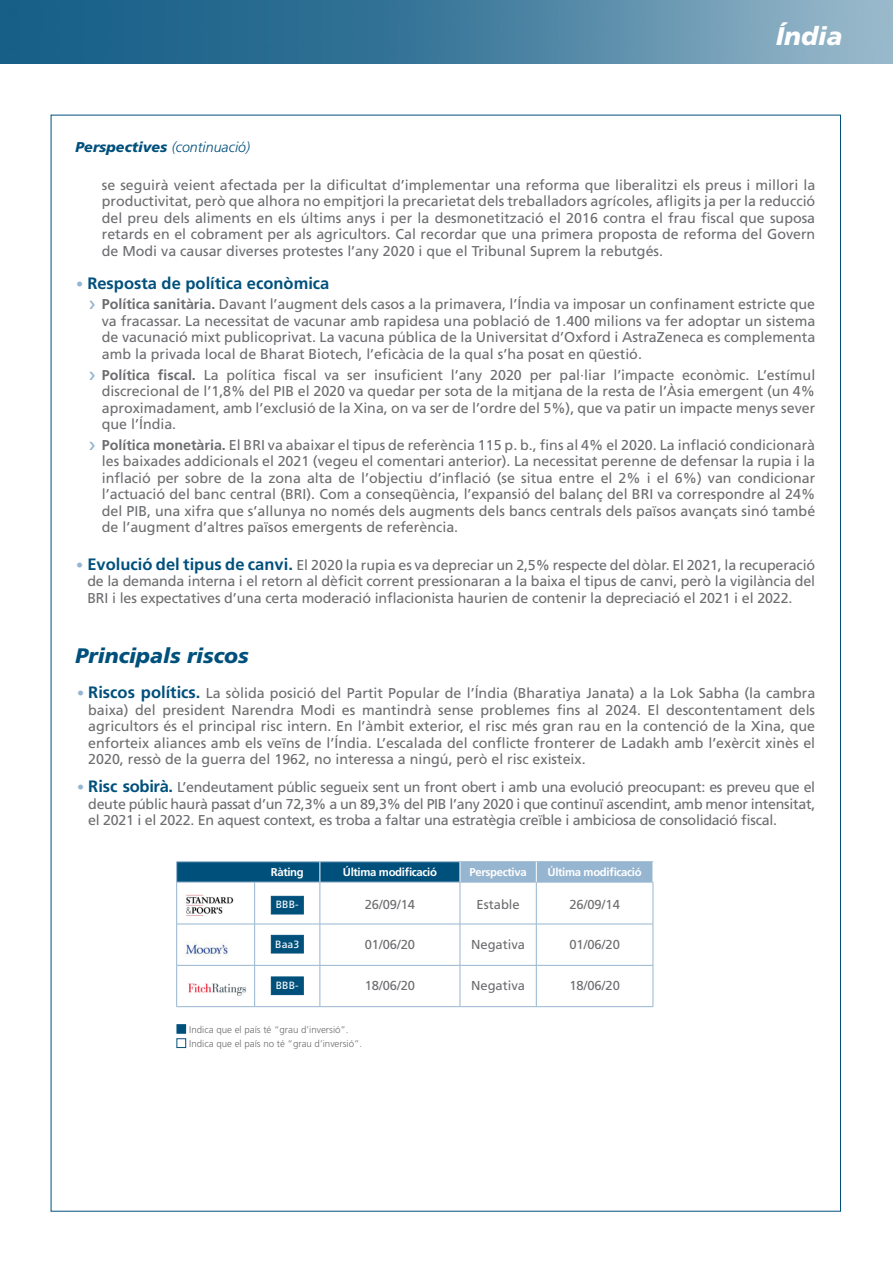
<style>
.page{position:relative;width:893px;height:1263px;background:#fff}
.page>*{position:absolute;margin:0;border:0;box-sizing:border-box;transform-origin:0 0}
.t1{font:italic 900 25.5px "Frutiger LT Std";color:#fff}
.t2{font:italic 900 21px "Frutiger LT Std";color:#00507c}
.t3{font:700 16.5px "Frutiger LT Std";color:#00507c}
.t4{font:14.25px/16.5px "Frutiger LT Std";color:#6c6d70;text-align:justify}
.t5{font:italic 300 14.25px "Frutiger LT Std";color:#00507c}
.t6{font:12.9px "Frutiger LT Std";color:#6c6d70}
.t7{font:700 11.4px "Frutiger LT Std";letter-spacing:-.03em;color:#fff}
.t8{font:10.5px "Frutiger LT Std";color:#fff}
.t9{font:300 9.75px "Frutiger LT Std";color:#6c6d70}
.s1{font-weight:900}
.s2{font-weight:400;font-size:14.25px;color:#96b5d0}
.s3{font-weight:700}
.s4{color:#96b5d0}
.s5{font-weight:700;font-size:16.5px;color:#00507c}
</style>
<div class="page">
<img style="left:0;top:0;width:893px;height:64px">
<img style="left:186px;top:894px;width:48px;height:22px">
<img style="left:184px;top:941px;width:44px;height:16px">
<img style="left:188px;top:983px;width:59px;height:13px">
<div style="left:271px;top:935px;width:33px;height:18px;background:#00507c;border:1px solid #00507c"></div>
<div style="left:271px;top:896px;width:33px;height:18px;background:#00507c;border:1px solid #00507c"></div>
<div style="left:271px;top:977px;width:33px;height:18px;background:#00507c;border:1px solid #00507c"></div>
<hr style="left:177px;top:882px;width:78px;height:1px;background:#96b5d0">
<hr style="left:255px;top:882px;width:65px;height:1px;background:#96b5d0">
<hr style="left:320px;top:882px;width:140px;height:1px;background:#96b5d0">
<hr style="left:460px;top:882px;width:76px;height:1px;background:#96b5d0">
<hr style="left:536px;top:882px;width:117px;height:1px;background:#96b5d0">
<hr style="left:176px;top:861px;width:79px;height:1px;background:#96b5d0">
<hr style="left:255px;top:861px;width:65px;height:1px;background:#96b5d0">
<hr style="left:320px;top:861px;width:140px;height:1px;background:#96b5d0">
<hr style="left:460px;top:861px;width:76px;height:1px;background:#96b5d0">
<hr style="left:536px;top:861px;width:117px;height:1px;background:#96b5d0">
<hr style="left:176px;top:882px;width:1px;height:42px;background:#96b5d0">
<hr style="left:176px;top:924px;width:1px;height:41px;background:#96b5d0">
<hr style="left:176px;top:965px;width:1px;height:41px;background:#96b5d0">
<hr style="left:176px;top:1006px;width:79px;height:1px;background:#96b5d0">
<hr style="left:255px;top:1006px;width:65px;height:1px;background:#96b5d0">
<hr style="left:320px;top:1006px;width:140px;height:1px;background:#96b5d0">
<hr style="left:460px;top:1006px;width:76px;height:1px;background:#96b5d0">
<hr style="left:536px;top:1006px;width:117px;height:1px;background:#96b5d0">
<hr style="left:320px;top:882px;width:1px;height:42px;background:#96b5d0">
<hr style="left:460px;top:882px;width:1px;height:42px;background:#96b5d0">
<hr style="left:536px;top:882px;width:1px;height:42px;background:#96b5d0">
<hr style="left:653px;top:882px;width:1px;height:42px;background:#96b5d0">
<hr style="left:320px;top:924px;width:1px;height:41px;background:#96b5d0">
<hr style="left:460px;top:924px;width:1px;height:41px;background:#96b5d0">
<hr style="left:536px;top:924px;width:1px;height:41px;background:#96b5d0">
<hr style="left:653px;top:924px;width:1px;height:41px;background:#96b5d0">
<hr style="left:320px;top:965px;width:1px;height:41px;background:#96b5d0">
<hr style="left:460px;top:965px;width:1px;height:41px;background:#96b5d0">
<hr style="left:536px;top:965px;width:1px;height:41px;background:#96b5d0">
<hr style="left:653px;top:965px;width:1px;height:41px;background:#96b5d0">
<hr style="left:176px;top:924px;width:79px;height:1px;background:#96b5d0">
<hr style="left:255px;top:924px;width:65px;height:1px;background:#96b5d0">
<hr style="left:320px;top:924px;width:140px;height:1px;background:#96b5d0">
<hr style="left:460px;top:924px;width:76px;height:1px;background:#96b5d0">
<hr style="left:536px;top:924px;width:117px;height:1px;background:#96b5d0">
<hr style="left:176px;top:965px;width:79px;height:1px;background:#96b5d0">
<hr style="left:255px;top:965px;width:65px;height:1px;background:#96b5d0">
<hr style="left:320px;top:965px;width:140px;height:1px;background:#96b5d0">
<hr style="left:460px;top:965px;width:76px;height:1px;background:#96b5d0">
<hr style="left:536px;top:965px;width:117px;height:1px;background:#96b5d0">
<hr style="left:254px;top:882px;width:1px;height:42px;background:#96b5d0">
<hr style="left:254px;top:924px;width:1px;height:41px;background:#96b5d0">
<hr style="left:254px;top:965px;width:1px;height:41px;background:#96b5d0">
<svg style="left:176px;top:862px;width:477px;height:20px;background:#417ba0"></svg>
<div style="left:176px;top:1024px;width:10px;height:10px;background:#00507c;border:2px solid #00507c"></div>
<div style="left:176px;top:1038px;width:10px;height:10px;border:1px solid #00507c"></div>
<p class="t5" style="left:76px;top:139px;width:176px"><span class="s1">Perspectives</span> (continuació)</p>
<p class="t1" style="left:776px;top:21px;width:68px">Índia</p>
<p class="t4" style="left:102px;top:176px;width:715px">se seguirà veient afectada per la dificultat d’implementar una reforma que liberalitzi els preus i millori la productivitat, però que alhora no empitjori la precarietat dels treballadors agrícoles, afligits ja per la reducció del preu dels aliments en els últims anys i per la desmonetització el 2016 contra el frau fiscal que suposa retards en el cobrament per als agricultors. Cal recordar que una primera proposta de reforma del Govern de Modi va causar diverses protestes l’any 2020 i que el Tribunal Suprem la rebutgés.</p>
<p class="t3" style="left:76px;top:273px;width:255px"><span class="s2">•</span> Resposta de política econòmica</p>
<p class="t4" style="left:102px;top:296px;width:715px"><span class="s3">Política sanitària.</span> Davant l’augment dels casos a la primavera, l’Índia va imposar un confinament estricte que va fracassar. La necessitat de vacunar amb rapidesa una població de 1.400 milions va fer adoptar un sistema de vacunació mixt publicoprivat. La vacuna pública de la Universitat d’Oxford i AstraZeneca es complementa amb la privada local de Bharat Biotech, l’eficàcia de la qual s’ha posat en qüestió.</p>
<p class="t4" style="left:102px;top:366px;width:715px"><span class="s3">Política fiscal.</span> La política fiscal va ser insuficient l’any 2020 per pal·liar l’impacte econòmic. L’estímul discrecional de l’1,8% del PIB el 2020 va quedar per sota de la mitjana de la resta de l’Àsia emergent (un 4% aproximadament, amb l’exclusió de la Xina, on va ser de l’ordre del 5%), que va patir un impacte menys sever que l’Índia.</p>
<p class="t4" style="left:102px;top:437px;width:715px"><span class="s3">Política monetària.</span> El BRI va abaixar el tipus de referència 115 p. b., fins al 4% el 2020. La inflació condicionarà les baixades addicionals el 2021 (vegeu el comentari anterior). La necessitat perenne de defensar la rupia i la inflació per sobre de la zona alta de l’objectiu d’inflació (se situa entre el 2% i el 6%) van condicionar l’actuació del banc central (BRI). Com a conseqüència, l’expansió del balanç del BRI va correspondre al 24% del PIB, una xifra que s’allunya no només dels augments dels bancs centrals dels països avançats sinó també de l’augment d’altres països emergents de referència.</p>
<p class="t4" style="left:87px;top:556px;width:729px;text-indent:-11px"><span class="s4">•</span> <span class="s5">Evolució del tipus de canvi.</span> El 2020 la rupia es va depreciar un 2,5% respecte del dòlar. El 2021, la recuperació de la demanda interna i el retorn al dèficit corrent pressionaran a la baixa el tipus de canvi, però la vigilància del BRI i les expectatives d’una certa moderació inflacionista haurien de contenir la depreciació el 2021 i el 2022.</p>
<p class="t2" style="left:76px;top:643px;width:175px">Principals riscos</p>
<p class="t4" style="left:88px;top:685px;width:728px;text-indent:-11px"><span class="s4">•</span> <span class="s5">Riscos polítics.</span> La sòlida posició del Partit Popular de l’Índia (Bharatiya Janata) a la Lok Sabha (la cambra baixa) del president Narendra Modi es mantindrà sense problemes fins al 2024. El descontentament dels agricultors és el principal risc intern. En l’àmbit exterior, el risc més gran rau en la contenció de la Xina, que enforteix aliances amb els veïns de l’Índia. L’escalada del conflicte fronterer de Ladakh amb l’exèrcit xinès el 2020, ressò de la guerra del 1962, no interessa a ningú, però el risc existeix.</p>
<p class="t4" style="left:88px;top:779px;width:728px;text-indent:-11px"><span class="s4">•</span> <span class="s5">Risc sobirà.</span> L’endeutament públic segueix sent un front obert i amb una evolució preocupant: es preveu que el deute públic haurà passat d’un 72,3% a un 89,3% del PIB l’any 2020 i que continuï ascendint, amb menor intensitat, el 2021 i el 2022. En aquest context, es troba a faltar una estratègia creïble i ambiciosa de consolidació fiscal.</p>
<p class="t7" style="left:271px;top:865px;width:34px">Ràting</p>
<p class="t7" style="left:343px;top:865px;width:96px">Última modificació</p>
<p class="t7" style="left:470px;top:865px;width:59px">Perspectiva</p>
<p class="t7" style="left:548px;top:865px;width:96px">Última modificació</p>
<p class="t8" style="left:276px;top:898px;width:24px">BBB-</p>
<p class="t6" style="left:365px;top:897px;width:52px">26/09/14</p>
<p class="t6" style="left:476px;top:897px;width:45px">Estable</p>
<p class="t6" style="left:569px;top:897px;width:52px">26/09/14</p>
<p class="t8" style="left:275px;top:938px;width:25px">Baa3</p>
<p class="t6" style="left:365px;top:936px;width:52px">01/06/20</p>
<p class="t6" style="left:471px;top:936px;width:56px">Negativa</p>
<p class="t6" style="left:569px;top:936px;width:52px">01/06/20</p>
<p class="t8" style="left:276px;top:979px;width:24px">BBB-</p>
<p class="t6" style="left:365px;top:978px;width:52px">18/06/20</p>
<p class="t6" style="left:471px;top:978px;width:56px">Negativa</p>
<p class="t6" style="left:569px;top:978px;width:52px">18/06/20</p>
<p class="t9" style="left:189px;top:1024px;width:161px">Indica que el país té “grau d’inversió”.</p>
<p class="t9" style="left:189px;top:1038px;width:174px">Indica que el país no té “grau d’inversió”.</p>
</div>
